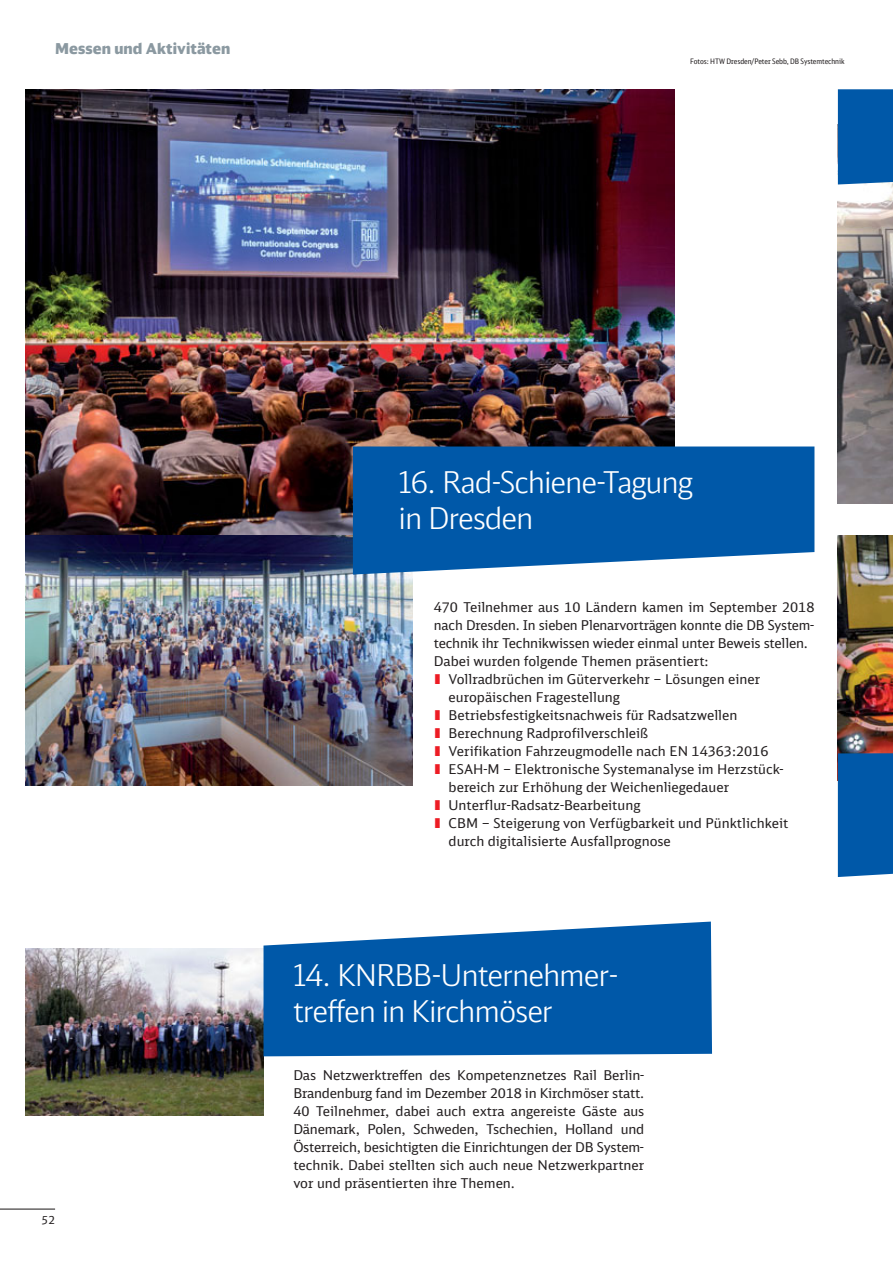
<style>
.page{position:relative;width:893px;height:1263px;background:#fff}
.page>*{position:absolute;margin:0;border:0;box-sizing:border-box;transform-origin:0 0}
.t1{font:300 30px/36px "DB Head";letter-spacing:-.015em;color:#fff}
.t2{font:900 15px "DB Head";letter-spacing:.01em;color:#8b99a1}
.t3{font:13.5px/18px "DB Sans";color:#231f20;text-align:justify}
.t4{font:11.25px "DB Sans";color:#231f20}
.t5{font:7.5px "DB Sans Cond";letter-spacing:-.005em;color:#231f20}
.s1{font-family:"DB Head";font-weight:900;color:#ed1c24}
</style>
<div class="page">
<hr style="left:0;top:1208px;width:55px;height:1px;background:#231f20">
<img style="left:25px;top:948px;width:238px;height:168px">
<img style="left:25px;top:89px;width:649px;height:447px">
<img style="left:25px;top:536px;width:387px;height:249px">
<svg style="left:353px;top:446px;width:461px;height:128px;background:#1566af"></svg>
<svg style="left:263px;top:921px;width:449px;height:135px;background:#1968b0"></svg>
<img style="left:837px;top:184px;width:55px;height:319px">
<img style="left:837px;top:536px;width:55px;height:216px">
<div style="left:837px;top:89px;width:55px;height:95px;background:#0058a8"></div>
<div style="left:837px;top:752px;width:55px;height:125px;background:#0058a8"></div>
<p class="t2" style="left:55px;top:42px;width:177px">Messen und Aktivitäten</p>
<p class="t5" style="left:690px;top:58px;width:156px">Fotos: HTW Dresden/Peter Sebb, DB Systemtechnik</p>
<p class="t4" style="left:42px;top:1215px;width:15px">52</p>
<h1 class="t1" style="left:399px;top:467px;width:295px">16. Rad-Schiene-Tagung in Dresden</h1>
<p class="t3" style="left:433px;top:599px;width:382px">470 Teilnehmer aus 10 Ländern kamen im September 2018</p>
<p class="t3" style="left:433px;top:617px;width:382px">nach Dresden. In sieben Plenarvorträgen konnte die DB System-</p>
<p class="t3" style="left:433px;top:635px;width:376px">technik ihr Technikwissen wieder einmal unter Beweis stellen.</p>
<p class="t3" style="left:433px;top:653px;width:276px">Dabei wurden folgende Themen präsentiert:</p>
<p class="t3" style="left:433px;top:671px;width:328px"><span class="s1">I</span> Vollradbrüchen im Güterverkehr – Lösungen einer</p>
<p class="t3" style="left:448px;top:689px;width:173px">europäischen Fragestellung</p>
<p class="t3" style="left:433px;top:707px;width:305px"><span class="s1">I</span> Betriebsfestigkeitsnachweis für Radsatzwellen</p>
<p class="t3" style="left:433px;top:725px;width:216px"><span class="s1">I</span> Berechnung Radprofilverschleiß</p>
<p class="t3" style="left:433px;top:743px;width:336px"><span class="s1">I</span> Verifikation Fahrzeugmodelle nach EN 14363:2016</p>
<p class="t3" style="left:433px;top:761px;width:351px"><span class="s1">I</span> ESAH-M – Elektronische Systemanalyse im Herzstück-</p>
<p class="t3" style="left:448px;top:779px;width:282px">bereich zur Erhöhung der Weichenliegedauer</p>
<p class="t3" style="left:433px;top:797px;width:208px"><span class="s1">I</span> Unterflur-Radsatz-Bearbeitung</p>
<p class="t3" style="left:433px;top:815px;width:356px"><span class="s1">I</span> CBM – Steigerung von Verfügbarkeit und Pünktlichkeit</p>
<p class="t3" style="left:448px;top:833px;width:224px">durch digitalisierte Ausfallprognose</p>
<h1 class="t1" style="left:293px;top:959px;width:326px">14. KNRBB-Unternehmer&shy;treffen in Kirchmöser</h1>
<p class="t3" style="left:293px;top:1067px;width:352px">Das Netzwerktreffen des Kompetenznetzes Rail Berlin-Brandenburg fand im Dezember 2018 in Kirchmöser statt.<br>40 Teilnehmer, dabei auch extra angereiste Gäste aus Dänemark, Polen, Schweden, Tschechien, Holland und Österreich, besichtigten die Einrichtungen der DB System - technik. Dabei stellten sich auch neue Netzwerkpartner vor und präsentierten ihre Themen.</p>
</div>
